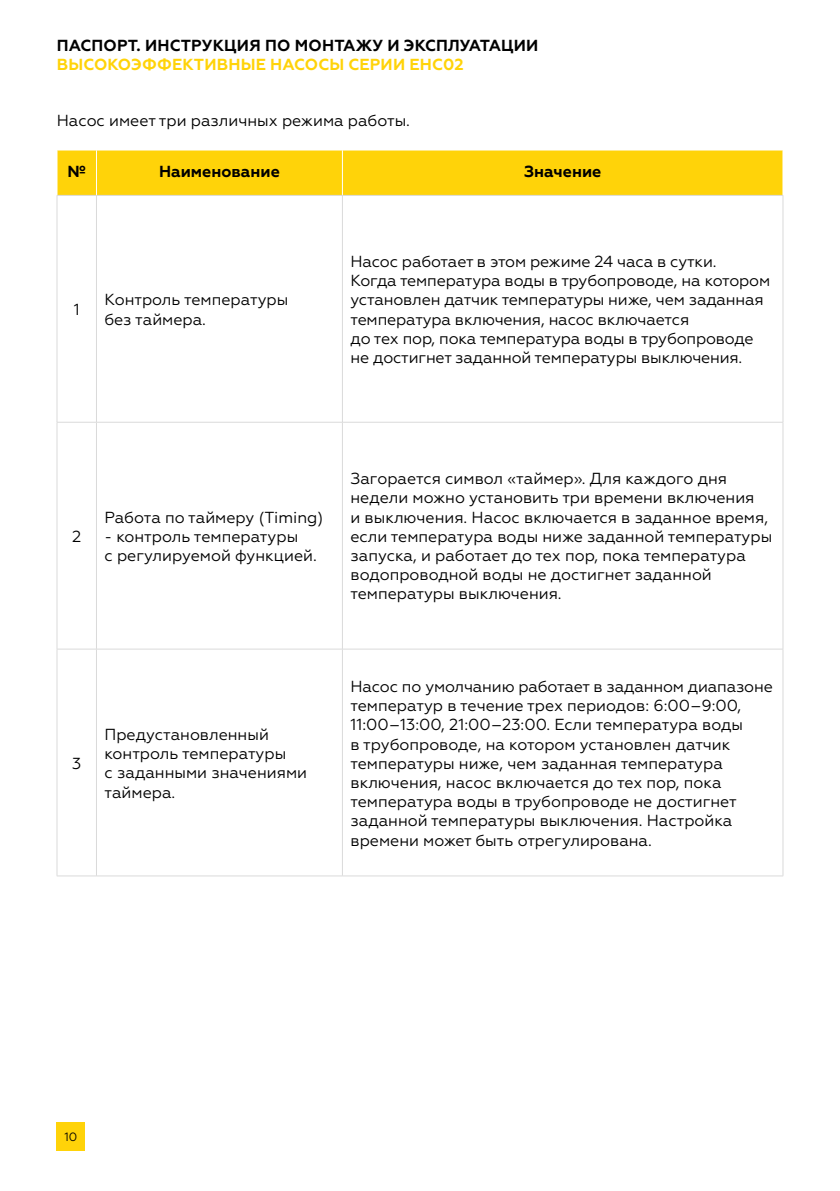
<style>
.page{position:relative;width:840px;height:1191px;background:#fff}
.page>*{position:absolute;margin:0;border:0;box-sizing:border-box;transform-origin:0 0}
.t1{font:16px/19.2px "Geometria";color:#000}
.t2{font:700 16px "Geometria";letter-spacing:.01em;color:#000}
.t3{font:700 16px "Geometria";letter-spacing:.01em;color:#ffd309}
.t4{font:12px "Geometria";color:#000}
</style>
<div class="page">
<div style="left:57px;top:1122px;width:28px;height:28px;background:#ffd309"></div>
<div style="left:58px;top:151px;width:724px;height:44px;background:#ffd309"></div>
<hr style="left:57px;top:196px;width:1px;height:226px;background:#dadada">
<hr style="left:96px;top:196px;width:1px;height:226px;background:#dadada">
<hr style="left:342px;top:196px;width:1px;height:226px;background:#dadada">
<hr style="left:782px;top:196px;width:1px;height:226px;background:#dadada">
<hr style="left:57px;top:422px;width:1px;height:227px;background:#dadada">
<hr style="left:96px;top:422px;width:1px;height:227px;background:#dadada">
<hr style="left:342px;top:422px;width:1px;height:227px;background:#dadada">
<hr style="left:782px;top:422px;width:1px;height:227px;background:#dadada">
<hr style="left:57px;top:649px;width:1px;height:226px;background:#dadada">
<hr style="left:96px;top:649px;width:1px;height:226px;background:#dadada">
<hr style="left:342px;top:649px;width:1px;height:226px;background:#dadada">
<hr style="left:782px;top:649px;width:1px;height:226px;background:#dadada">
<hr style="left:96px;top:150px;width:1px;height:45px;background:#fff">
<hr style="left:342px;top:150px;width:1px;height:45px;background:#fff">
<hr style="left:57px;top:195px;width:39px;height:1px;background:#dadada">
<hr style="left:96px;top:195px;width:246px;height:1px;background:#dadada">
<hr style="left:342px;top:195px;width:440px;height:1px;background:#dadada">
<hr style="left:57px;top:422px;width:39px;height:1px;background:#dadada">
<hr style="left:96px;top:422px;width:246px;height:1px;background:#dadada">
<hr style="left:342px;top:422px;width:440px;height:1px;background:#dadada">
<hr style="left:57px;top:649px;width:39px;height:1px;background:#dadada">
<hr style="left:96px;top:649px;width:246px;height:1px;background:#dadada">
<hr style="left:342px;top:649px;width:440px;height:1px;background:#dadada">
<hr style="left:57px;top:875px;width:39px;height:1px;background:#dadada">
<hr style="left:96px;top:875px;width:246px;height:1px;background:#dadada">
<hr style="left:342px;top:875px;width:440px;height:1px;background:#dadada">
<p class="t2" style="left:57px;top:36px;width:483px">ПАСПОРТ. ИНСТРУКЦИЯ ПО МОНТАЖУ И ЭКСПЛУАТАЦИИ</p>
<p class="t3" style="left:57px;top:55px;width:408px">ВЫСОКОЭФФЕКТИВНЫЕ НАСОСЫ СЕРИИ EHC02</p>
<p class="t1" style="left:57px;top:111px;width:354px">Насос имеет три различных режима работы.</p>
<p class="t2" style="left:67px;top:161px;width:20px">№</p>
<p class="t2" style="left:159px;top:161px;width:122px">Наименование</p>
<p class="t2" style="left:523px;top:161px;width:79px">Значение</p>
<p class="t1" style="left:74px;top:300px;width:7px">1</p>
<p class="t1" style="left:104px;top:290px;width:185px">Контроль температуры без таймера.</p>
<p class="t1" style="left:350px;top:252px;width:421px">Насос работает в этом режиме 24 часа в сутки.<br>Когда температура воды в трубопроводе, на котором установлен датчик температуры ниже, чем заданная температура включения, насос включается<br>до тех пор, пока температура воды в трубопроводе не достигнет заданной температуры выключения.</p>
<p class="t1" style="left:72px;top:527px;width:11px">2</p>
<p class="t1" style="left:104px;top:507px;width:220px">Работа по таймеру (Timing)</p>
<p class="t1" style="left:104px;top:527px;width:214px">- контроль температуры<br>с регулируемой функцией.</p>
<p class="t1" style="left:350px;top:469px;width:423px">Загорается символ «таймер». Для каждого дня недели можно установить три времени включения<br>и выключения. Насос включается в заданное время, если температура воды ниже заданной температуры запуска, и работает до тех пор, пока температура водопроводной воды не достигнет заданной температуры выключения.</p>
<p class="t1" style="left:72px;top:753px;width:11px">3</p>
<p class="t1" style="left:104px;top:724px;width:204px">Предустановленный контроль температуры<br>с заданными значениями таймера.</p>
<p class="t1" style="left:350px;top:676px;width:423px">Насос по умолчанию работает в заданном диапазоне температур в течение трех периодов: 6:00–9:00, 11:00–13:00, 21:00–23:00. Если температура воды<br>в трубопроводе, на котором установлен датчик температуры ниже, чем заданная температура включения, насос включается до тех пор, пока температура воды в трубопроводе не достигнет заданной температуры выключения. Настройка времени может быть отрегулирована.</p>
<p class="t4" style="left:65px;top:1130px;width:14px">10</p>
</div>
